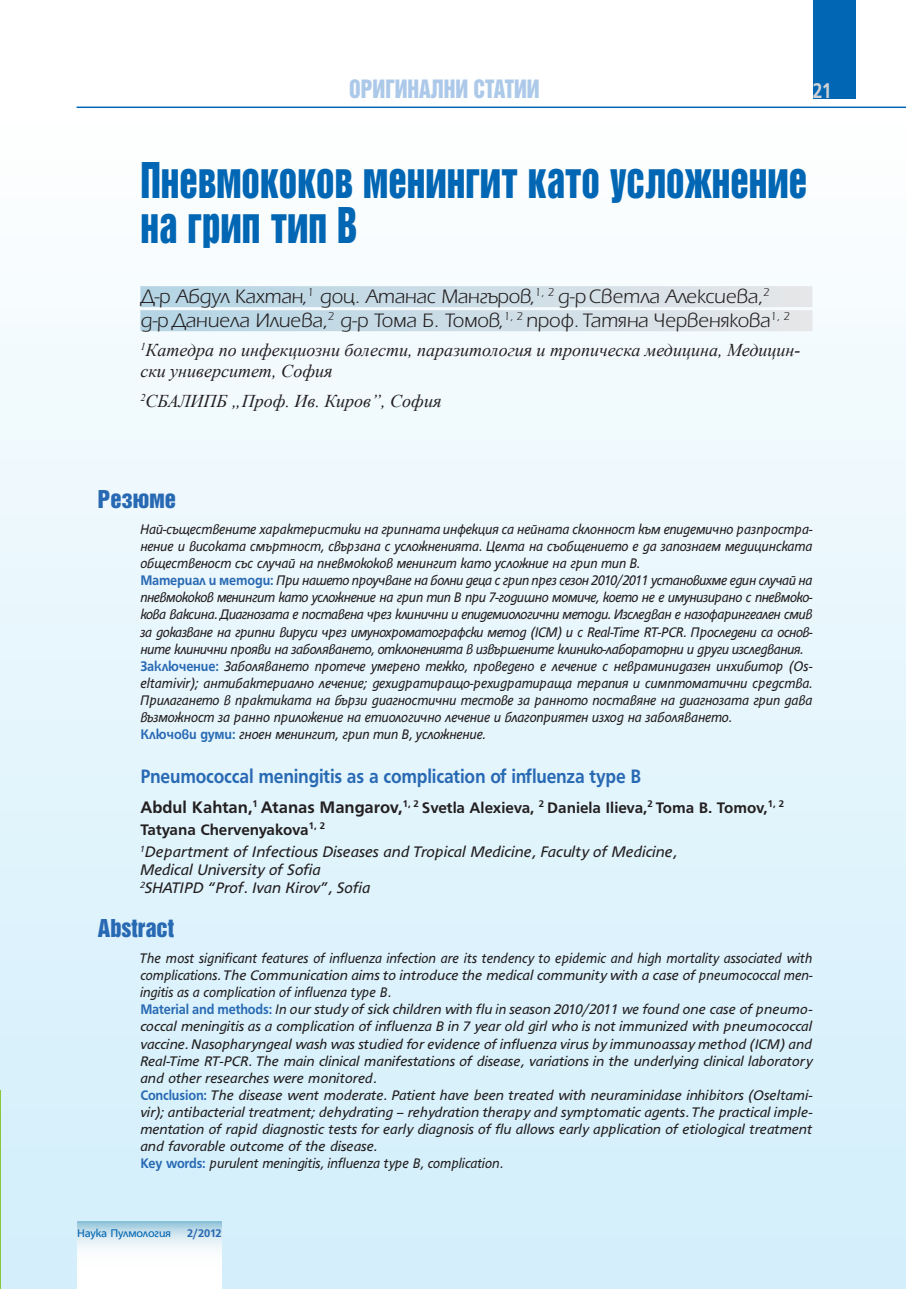
<style>
.page{position:relative;width:906px;height:1289px;background:#fff}
.page>*{position:absolute;margin:0;border:0;box-sizing:border-box;transform-origin:0 0}
.t1{font:45px/45px "Helvetica Inserat Cyr Upright";color:#0166b3;scale:.82 1}
.t2{font:23.1px "Helvetica Inserat Cyr Upright";color:#acc9e9;scale:.91 1}
.t3{font:700 23.1px "HS Grotesk Bg";color:#d1d2d4;scale:.82 1}
.t4{font:22.5px "Helvetica Inserat Cyr Upright";color:#2869b3}
.t5{font:300 21px/24px "Erika Bg";color:#231f20}
.t6{font:700 21px "HS Grotesk Bg";letter-spacing:-.01em;color:#2869b3;scale:.9 1}
.t7{font:italic 18px/21px "Times New Roman";color:#231f20}
.t8{font:italic 16.5px/21.9px "HS Grotesk Bg";color:#231f20}
.t9{font:italic 15px/17.1px "HS Grotesk Bg";letter-spacing:-.01em;color:#231f20;scale:.92 1}
.t10{font:12px "HS Grotesk Bg";letter-spacing:-.01em;color:#0166b3}
.t11{font:700 12px "HS Grotesk Bg";color:#2869b3}
.s1{font-weight:700;font-style:normal;color:#2869b3}
.s2{font-weight:700;font-style:normal;font-size:18px}
.s3{font-weight:700;font-style:normal}
</style>
<div class="page">
<div style="left:813px;top:0;width:42px;height:99px;background:#0166b3"></div>
<div style="left:0;top:119px;width:906px;height:1169px;background:linear-gradient(to bottom,#fcfefe,#d1eefb)"></div>
<hr style="left:77px;top:106px;width:829px;height:2px;background:#0166b3">
<svg style="left:77px;top:1221px;width:145px;height:67px"></svg>
<div style="left:140px;top:286px;width:672px;height:21px;background:linear-gradient(to right,#b4d4e4,#e6e7e8)"></div>
<div style="left:140px;top:310px;width:672px;height:21px;background:linear-gradient(to right,#b4d4e4,#e6e7e8)"></div>
<hr style="left:0;top:1090px;width:1px;height:91px;background:#8bc63e">
<h2 class="t2" style="left:349px;top:80px;width:211px">ОРИГИНАЛНИ СТАТИИ</h2>
<h2 class="t3" style="left:813px;top:82px;width:25px">21</h2>
<h1 class="t1" style="left:140px;top:160px;width:815px">Пневмококов менингит като усложнение на грип тип B</h1>
<h3 class="t5" style="left:140px;top:286px;width:651px">Д-р Абдул Кахтан,<sup>1</sup> доц. Aтанас Мангъров,<sup>1,</sup> <sup>2</sup> д-р Светла Алексиева,<sup>2 </sup>д-р Даниела Илиева,<sup>2</sup> д-р Тома Б. Томов,<sup>1,</sup> <sup>2</sup> проф. Татяна Червенякова<sup>1,</sup> <sup>2</sup></h3>
<p class="t7" style="left:140px;top:340px;width:661px"><sup>1</sup>Катедра по инфекциозни болести, паразитология и тропическа медицина, Медицин&shy;ски университет, София</p>
<p class="t7" style="left:140px;top:390px;width:302px"><sup>2</sup>СБАЛИПБ „Проф. Ив. Киров”, София</p>
<h3 class="t4" style="left:98px;top:490px;width:80px">Резюме</h3>
<p class="t9" style="left:140px;top:521px;width:732px">Най-съществените характеристики на грипната инфекция са нейната склонност към епидемично разпростра&shy;нение и високата смъртност, свързана с усложненията. Целта на съобщението е да запознаем медицинската общественост със случай на пневмококов менингит като усложние на грип тип В.<br><span class="s1">Материал и методи:</span> При нашето проучване на болни деца с грип през сезон 2010/2011 установихме един случай на пневмококов менингит като усложнение на грип тип В при 7-годишно момиче, което не е имунизирано с пневмоко&shy;кова ваксина. Диагнозата е поставена чрез клинични и епидемиологични методи. Изследван е назофарингеален смив за доказване на грипни вируси чрез имунохроматографски метод (ICM) и с Real-Time RT-PCR. Проследени са основ&shy;ните клинични прояви на заболяването, отклоненията в извършените клинико-лабораторни и други изследвания.<br><span class="s1">Заключение:</span> Заболяването протече умерено тежко, проведено е лечение с невраминидазен инхибитор (Os&shy;eltamivir); антибактериално лечение; дехидратиращо-рехидратираща терапия и симптоматични средства.<br>Прилагането в практиката на бързи диагностични тестове за ранното поставяне на диагнозата грип дава възможност за ранно приложение на етиологично лечение и благоприятен изход на заболяването.<br><span class="s1">Ключови думи:</span> гноен менингит, грип тип В, усложнение.</p>
<h3 class="t6" style="left:140px;top:768px;width:558px">Pneumococcal meningitis as a complication of influenza type B</h3>
<p class="t8" style="left:140px;top:798px;width:645px"><span class="s2">Abdul Kahtan,</span><sup>1</sup> <span class="s2">Atanas Mangarov,</span><sup>1,</sup> <sup>2</sup> <span class="s3">Svetla Alexieva,</span> <sup>2</sup> <span class="s3">Daniela Ilieva,</span><sup>2</sup> <span class="s3">Toma B. Tomov,</span><sup>1,</sup> <sup>2<br></sup><span class="s3">Tatyana Chervenyakova</span><sup>1,</sup> <sup>2<br></sup><sup>1</sup>Department of Infectious Diseases and Tropical Medicine, Faculty of Medicine,</p>
<p class="t8" style="left:140px;top:862px;width:231px;line-height:18px">Medical University of Sofia<br><sup>2</sup>SHATIPD “Prof. Ivan Kirov”, Sofia</p>
<h3 class="t4" style="left:98px;top:919px;width:78px">Abstract</h3>
<p class="t9" style="left:140px;top:950px;width:732px">The most significant features of influenza infection are its tendency to epidemic and high mortality associated with complications. The Communication aims to introduce the medical community with a case of pneumococcal men&shy;ingitis as a complication of influenza type B.<br><span class="s1">Material and methods:</span> In our study of sick children with flu in season 2010/2011 we found one case of pneumo&shy;coccal meningitis as a complication of influenza B in 7 year old girl who is not immunized with pneumococcal vaccine. Nasopharyngeal wash was studied for evidence of influenza virus by immunoassay method (ICM) and Real-Time RT-PCR. The main clinical manifestations of disease, variations in the underlying clinical laboratory and other researches were monitored.<br><span class="s1">Conclusion:</span> The disease went moderate. Patient have been treated with neuraminidase inhibitors (Oseltami&shy;vir); antibacterial treatment; dehydrating – rehydration therapy and symptomatic agents. The practical imple&shy;mentation of rapid diagnostic tests for early diagnosis of flu allows early application of etiological treatment and favorable outcome of the disease.<br><span class="s1">Key words:</span> purulent meningitis, influenza type B, complication.</p>
<p class="t10" style="left:77px;top:1228px;width:95px">Наука Пулмология</p>
<p class="t11" style="left:187px;top:1228px;width:36px">2/2012</p>
</div>
